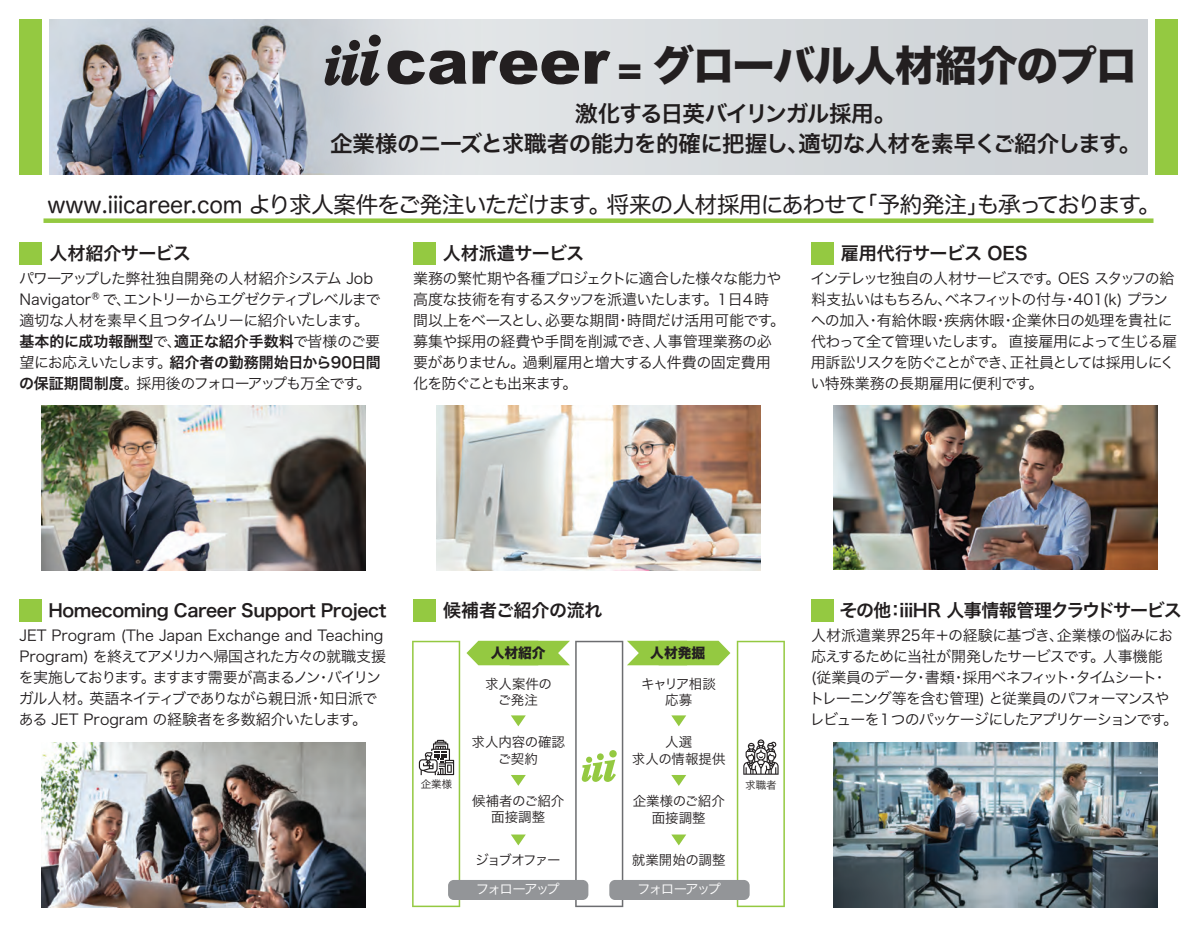
<style>
.page{position:relative;width:1197px;height:927px;background:#fff}
.page>*{position:absolute;margin:0;border:0;box-sizing:border-box;transform-origin:0 0}
.t1{font:41.7px "Hira Kaku Std W8";letter-spacing:-.03em;color:#231f20}
.t2{font:22.5px "Hira Maru Pro W4";letter-spacing:-.025em;color:#211d1e}
.t3{font:22.5px/30.3px "Hira Kaku Pro N W6";letter-spacing:-.035em;color:#211d1e;text-align:center}
.t4{font:18px "Hira Kaku Pro N W6";letter-spacing:-.025em;color:#211d1e}
.t5{font:18px "Hira Kaku Pro N W6";letter-spacing:-.045em;color:#211d1e}
.t6{font:17.55px "Hira Kaku Pro N W6";letter-spacing:-.025em;color:#211d1e}
.t7{font:15px/21px "Hira Kaku Pro N W3";letter-spacing:-.05em;color:#211d1e}
.t8{font:15px/21px "Hira Kaku Pro N W3";letter-spacing:-.03em;color:#211d1e}
.t9{font:15px/21px "Hira Kaku Pro N W6";color:#211d1e}
.t10{font:15px "Hira Kaku Pro N W3";letter-spacing:-.07em;color:#211d1e}
.t11{font:13.8px "Hira Kaku Std W8";color:#231f20}
.t12{font:13.5px/16.5px "Hira Kaku Pro N W3";color:#211d1e;text-align:center}
.t13{font:13.5px "Hira Kaku Pro N W3";letter-spacing:-.13em;color:#fff}
.t14{font:13.5px/15.6px "Hira Kaku Pro N W3";letter-spacing:-.07em;color:#211d1e;text-align:center}
.t15{font:13.5px "Hira Kaku Pro N W3";letter-spacing:-.12em;color:#211d1e}
.t16{font:10.5px "Hira Kaku Pro N W3";color:#211d1e}
.t17{font:10.5px "Hira Kaku Pro N W3";color:#231f20}
.s1{font-size:33.75px}
.s2{font-family:"Hira Kaku Pro N W3"}
.s3{font-family:"Hira Kaku Pro N W6"}
.s4{font-size:18px}
</style>
<div class="page">
<img style="left:41px;top:405px;width:324px;height:165px">
<img style="left:436px;top:405px;width:324px;height:165px">
<div style="left:1155px;top:20px;width:23px;height:155px;background:#94c941"></div>
<div style="left:20px;top:20px;width:22px;height:155px;background:#94c941"></div>
<div style="left:61px;top:20px;width:1087px;height:155px;background:#d5d9dc"></div>
<img style="left:49px;top:20px;width:432px;height:155px">
<svg style="left:325px;top:35px;width:56px;height:51px"></svg>
<svg style="left:388px;top:51px;width:79px;height:33px"></svg>
<svg style="left:473px;top:51px;width:106px;height:33px"></svg>
<svg style="left:585px;top:51px;width:25px;height:33px"></svg>
<img style="left:834px;top:405px;width:323px;height:165px">
<div style="left:19px;top:242px;width:23px;height:23px;background:#94c941"></div>
<div style="left:413px;top:242px;width:22px;height:23px;background:#94c941"></div>
<div style="left:811px;top:242px;width:23px;height:23px;background:#94c941"></div>
<img style="left:834px;top:743px;width:323px;height:165px">
<div style="left:811px;top:600px;width:23px;height:22px;background:#94c941"></div>
<div style="left:19px;top:599px;width:23px;height:23px;background:#94c941"></div>
<div style="left:413px;top:600px;width:23px;height:22px;background:#94c941"></div>
<svg style="left:412px;top:641px;width:48px;height:266px"></svg>
<svg style="left:737px;top:641px;width:48px;height:266px"></svg>
<div style="left:448px;top:880px;width:140px;height:20px;background:#939598;border-radius:6px"></div>
<div style="left:609px;top:880px;width:141px;height:20px;background:#939598;border-radius:6px"></div>
<svg style="left:466px;top:641px;width:264px;height:266px"></svg>
<img style="left:41px;top:742px;width:324px;height:166px">
<div style="left:44px;top:218px;width:1110px;height:5px;background:#94c941"></div>
<h1 class="t1" style="left:618px;top:42px;width:521px"><span class="s1">=</span> グローバル人材紹介のプロ</h1>
<h2 class="t3" style="left:330px;top:97px;width:813px">激化する日英バイリンガル採用。<br>企業様のニーズと求職者の能力を的確に把握し、適切な人材を素早くご紹介します。</h2>
<h2 class="t2" style="left:48px;top:185px;width:1115px">www.iiicareer.com より求人案件をご発注いただけます。将来の人材採用にあわせて「予約発注」も承っております。</h2>
<p class="t4" style="left:20px;top:237px;width:173px">　 人材紹介サービス</p>
<p class="t7" style="left:19px;top:267px;width:363px">パワーアップした弊社独自開発の人材紹介システム Job<br>Navigator®で、エントリーからエグゼクティブレベルまで適切な人材を素早く且つタイムリーに紹介いたします。</p>
<p class="t9" style="left:20px;top:330px;width:363px">基本的に成功報酬型<span class="s2">で、</span>適正な紹介手数料<span class="s2">で皆様のご要望にお応えいたします。</span>紹介者の勤務開始日から90日間</p>
<p class="t10" style="left:19px;top:370px;width:354px"><span class="s3">の保証期間制度</span>。採用後のフォローアップも万全です。</p>
<p class="t4" style="left:413px;top:237px;width:173px">　 人材派遣サービス</p>
<p class="t7" style="left:413px;top:267px;width:374px">業務の繁忙期や各種プロジェクトに適合した様々な能力や高度な技術を有するスタッフを派遣いたします。１日４時間以上をベースとし、必要な期間・時間だけ活用可能です。募集や採用の経費や手間を削減でき、人事管理業務の必要がありません。過剰雇用と増大する人件費の固定費用化を防ぐことも出来ます。</p>
<p class="t4" style="left:811px;top:237px;width:218px">　 雇用代行サービス OES</p>
<p class="t7" style="left:810px;top:267px;width:368px">インテレッセ独自の人材サービスです。OES スタッフの給料支払いはもちろん、ベネフィットの付与・401(k) プランへの加入・有給休暇・疾病休暇・企業休日の処理を貴社に代わって全て管理いたします。 直接雇用によって生じる雇用訴訟リスクを防ぐことができ、正社員としては採用しにくい特殊業務の長期雇用に便利です。　</p>
<p class="t6" style="left:20px;top:594px;width:368px"><span class="s4">　</span> Homecoming Career Support Project</p>
<p class="t8" style="left:19px;top:624px;width:369px">JET Program (The Japan Exchange and Teaching Program) を終えてアメリカへ帰国された方々の就職支援を実施しております。ますます需要が高まるノン・バイリンガル人材。英語ネイティブでありながら親日派・知日派である JET Program の経験者を多数紹介いたします。</p>
<p class="t4" style="left:413px;top:594px;width:191px">　 候補者ご紹介の流れ</p>
<p class="t16" style="left:421px;top:775px;width:33px">企業様</p>
<p class="t11" style="left:491px;top:645px;width:57px">人材紹介</p>
<p class="t12" style="left:485px;top:675px;width:69px;line-height:15.6px">求人案件のご発注</p>
<p class="t12" style="left:472px;top:733px;width:95px">求人内容の確認ご契約</p>
<p class="t12" style="left:472px;top:792px;width:94px">候補者のご紹介面接調整</p>
<p class="t15" style="left:475px;top:848px;width:87px">ジョブオファー</p>
<p class="t11" style="left:650px;top:645px;width:57px">人材発掘</p>
<p class="t14" style="left:641px;top:675px;width:76px">キャリア相談応募</p>
<p class="t12" style="left:632px;top:733px;width:95px">人選<br>求人の情報提供</p>
<p class="t12" style="left:633px;top:792px;width:94px">企業様のご紹介面接調整</p>
<p class="t12" style="left:632px;top:851px;width:95px">就業開始の調整</p>
<p class="t13" style="left:476px;top:877px;width:85px">フォローアップ</p>
<p class="t13" style="left:637px;top:877px;width:85px">フォローアップ</p>
<p class="t17" style="left:745px;top:775px;width:33px">求職者</p>
<p class="t5" style="left:811px;top:594px;width:372px">　 その他：iiiHR 人事情報管理クラウドサービス</p>
<p class="t7" style="left:809px;top:624px;width:370px">人材派遣業界25年＋の経験に基づき、企業様の悩みにお応えするために当社が開発したサービスです。人事機能<br>(従業員のデータ・書類・採用ベネフィット・タイムシート・トレーニング等を含む管理) と従業員のパフォーマンスやレビューを１つのパッケージにしたアプリケーションです。</p>
</div>
